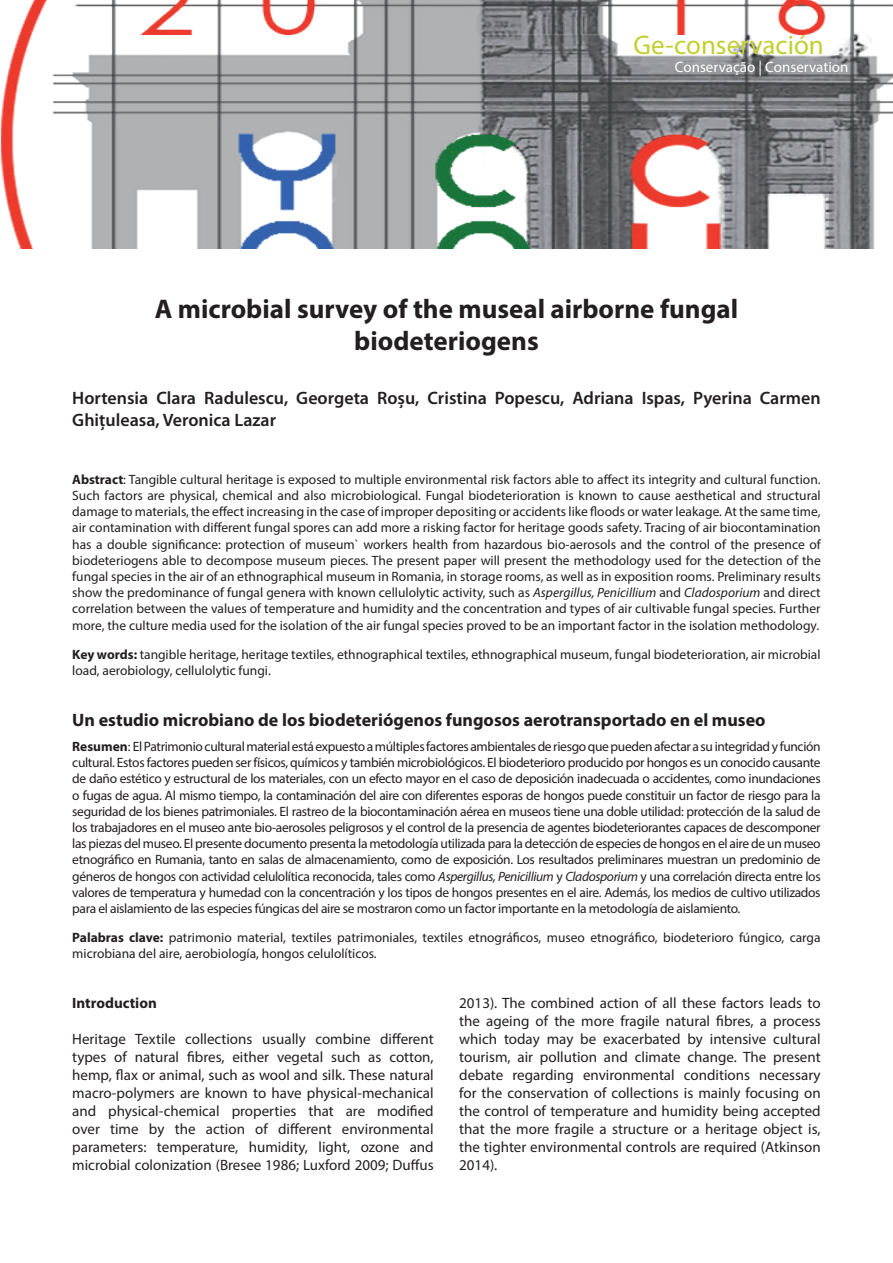
<style>
.page{position:relative;width:893px;height:1263px;background:#fff}
.page>*{position:absolute;margin:0;border:0;box-sizing:border-box;transform-origin:0 0}
.t1{font:700 27px/32.4px "Myriad Pro";color:#231f20;text-align:center}
.t2{font:27px "Myriad Pro";color:#c3cf2f}
.t3{font:600 18px/21.6px "Myriad Pro";color:#231f20}
.t4{font:700 18px "Myriad Pro";color:#231f20}
.t5{font:15px/18px "Myriad Pro";color:#231f20;text-align:justify}
.t6{font:15px "Myriad Pro";color:#fff}
.t7{font:700 15px "Myriad Pro";color:#231f20}
.t8{font:13.5px/16.2px "Myriad Pro";color:#231f20;text-align:justify}
.s1{font-weight:700}
.s2{font-style:italic}
</style>
<div class="page">
<img style="left:0;top:0;width:893px;height:249px">
<h1 class="t2" style="left:634px;top:28px;width:192px">Ge-conservación</h1>
<p class="t6" style="left:675px;top:58px;width:175px">Conservação | Conservation</p>
<h1 class="t1" style="left:155px;top:292px;width:585px">A microbial survey of the museal airborne fungal biodeteriogens</h1>
<h2 class="t3" style="left:72px;top:387px;width:750px">Hortensia Clara Radulescu, Georgeta Roșu, Cristina Popescu, Adriana Ispas, Pyerina Carmen<br>Ghițuleasa, Veronica Lazar</h2>
<p class="t8" style="left:72px;top:471px;width:750px"><span class="s1">Abstract</span>: Tangible cultural heritage is exposed to multiple environmental risk factors able to affect its integrity and cultural function.<br>Such factors are physical, chemical and also microbiological. Fungal biodeterioration is known to cause aesthetical and structural damage to materials, the effect increasing in the case of improper depositing or accidents like floods or water leakage. At the same time, air contamination with different fungal spores can add more a risking factor for heritage goods safety. Tracing of air biocontamination has a double significance: protection of museum` workers health from hazardous bio-aerosols and the control of the presence of biodeteriogens able to decompose museum pieces. The present paper will present the methodology used for the detection of the fungal species in the air of an ethnographical museum in Romania, in storage rooms, as well as in exposition rooms. Preliminary results show the predominance of fungal genera with known cellulolytic activity, such as <span class="s2">Aspergillus, Penicillium</span> and <span class="s2">Cladosporium</span> and direct correlation between the values of temperature and humidity and the concentration and types of air cultivable fungal species. Further more, the culture media used for the isolation of the air fungal species proved to be an important factor in the isolation methodology.</p>
<p class="t8" style="left:72px;top:646px;width:750px"><span class="s1">Key words:</span> tangible heritage, heritage textiles, ethnographical textiles, ethnographical museum, fungal biodeterioration, air microbial load, aerobiology, cellulolytic fungi.</p>
<h2 class="t4" style="left:72px;top:708px;width:695px">Un estudio microbiano de los biodeteriógenos fungosos aerotransportado en el museo</h2>
<p class="t8" style="left:72px;top:738px;width:750px"><span class="s1">Resumen</span>: El Patrimonio cultural material está expuesto a múltiples factores ambientales de riesgo que pueden afectar a su integridad y función cultural. Estos factores pueden ser físicos, químicos y también microbiológicos. El biodeterioro producido por hongos es un conocido causante de daño estético y estructural de los materiales, con un efecto mayor en el caso de deposición inadecuada o accidentes, como inundaciones o fugas de agua. Al mismo tiempo, la contaminación del aire con diferentes esporas de hongos puede constituir un factor de riesgo para la seguridad de los bienes patrimoniales. El rastreo de la biocontaminación aérea en museos tiene una doble utilidad: protección de la salud de los trabajadores en el museo ante bio-aerosoles peligrosos y el control de la presencia de agentes biodeteriorantes capaces de descomponer las piezas del museo. El presente documento presenta la metodología utilizada para la detección de especies de hongos en el aire de un museo etnográfico en Rumania, tanto en salas de almacenamiento, como de exposición. Los resultados preliminares muestran un predominio de géneros de hongos con actividad celulolítica reconocida, tales como <span class="s2">Aspergillus, Penicillium</span> y <span class="s2">Cladosporium</span> y una correlación directa entre los valores de temperatura y humedad con la concentración y los tipos de hongos presentes en el aire. Además, los medios de cultivo utilizados para el aislamiento de las especies fúngicas del aire se mostraron como un factor importante en la metodología de aislamiento.</p>
<p class="t8" style="left:72px;top:929px;width:750px"><span class="s1">Palabras clave:</span> patrimonio material, textiles patrimoniales, textiles etnográficos, museo etnográfico, biodeterioro fúngico, carga microbiana del aire, aerobiología, hongos celulolíticos.</p>
<p class="t7" style="left:72px;top:993px;width:86px">Introduction</p>
<p class="t5" style="left:72px;top:1030px;width:363px">Heritage Textile collections usually combine different types of natural fibres, either vegetal such as cotton, hemp, flax or animal, such as wool and silk. These natural macro-polymers are known to have physical-mechanical and physical-chemical properties that are modified over time by the action of different environmental parameters: temperature, humidity, light, ozone and microbial colonization (Bresee 1986; Luxford 2009; Duffus</p>
<p class="t5" style="left:459px;top:994px;width:363px">2013). The combined action of all these factors leads to the ageing of the more fragile natural fibres, a process which today may be exacerbated by intensive cultural tourism, air pollution and climate change. The present debate regarding environmental conditions necessary for the conservation of collections is mainly focusing on the control of temperature and humidity being accepted that the more fragile a structure or a heritage object is, the tighter environmental controls are required (Atkinson 2014).</p>
</div>
